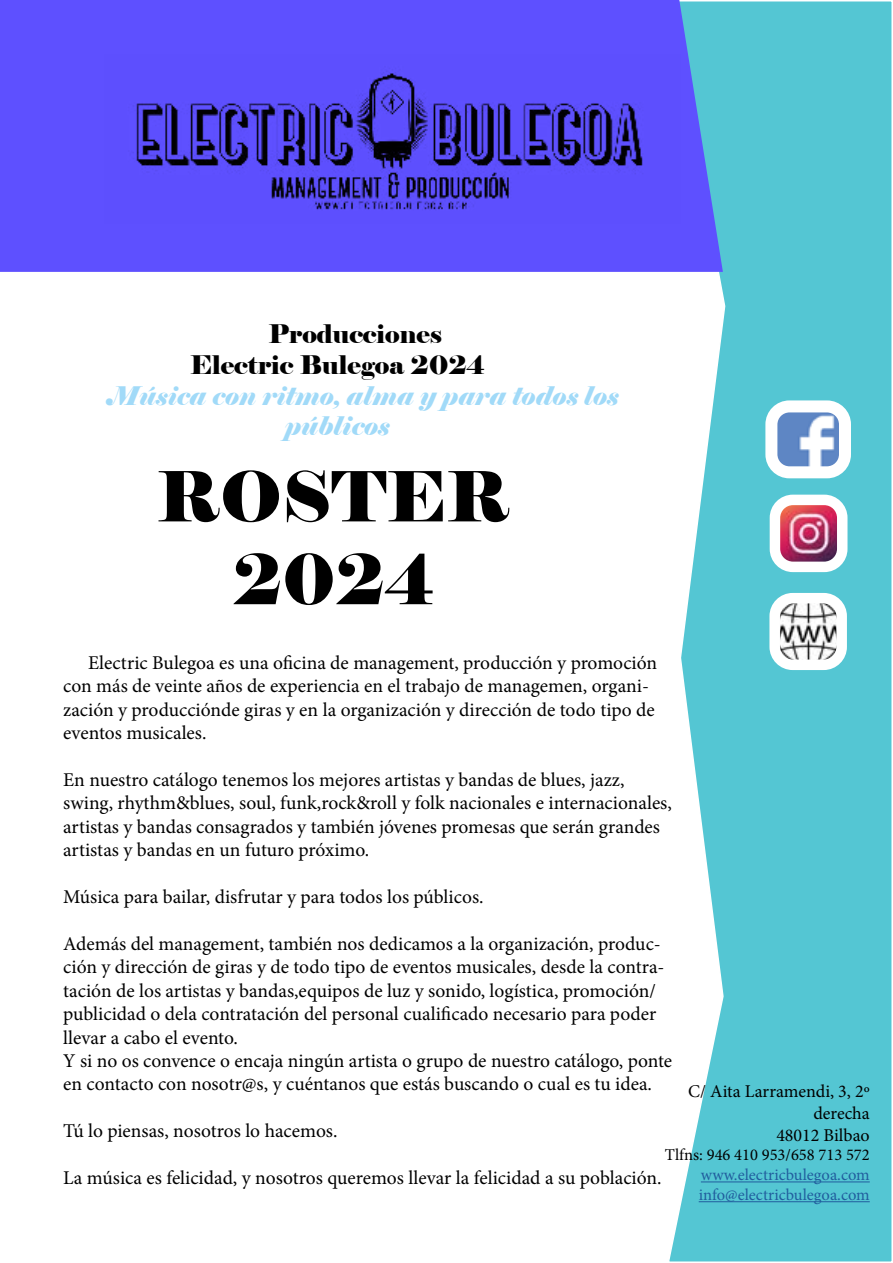
<style>
.page{position:relative;width:893px;height:1263px;background:#fff}
.page>*{position:absolute;margin:0;border:0;box-sizing:border-box;transform-origin:0 0}
.t1{font:69px/82.8px "Elephant";color:#000;text-align:center}
.t2{font:italic 25.5px/30.6px "Elephant";color:#a1daf8}
.t3{font:25.5px/30.6px "Elephant";color:#000}
.t4{font:19.5px/23.4px "Minion Pro";color:#000}
.t5{font:18px/21.6px "Minion Pro";color:#000;text-align:right}
.t6{font:16.5px/19.8px "Minion Pro";color:#215e9e}
.t7{font:16.5px "Minion Pro";color:#000}
</style>
<div class="page">
<svg style="left:669px;top:1px;width:223px;height:1261px;background:#6acdd8"></svg>
<div style="left:0;top:0;width:723px;height:272px;background:#5e50ff"></div>
<img style="left:104px;top:54px;width:576px;height:169px">
<img style="left:778px;top:413px;width:60px;height:52px">
<div style="left:765px;top:400px;width:86px;height:78px;border:12px solid #fff;border-radius:18px"></div>
<img style="left:781px;top:506px;width:55px;height:55px">
<div style="left:770px;top:495px;width:77px;height:77px;border:10px solid #fff;border-radius:18px"></div>
<img style="left:780px;top:604px;width:56px;height:55px">
<div style="left:769px;top:593px;width:78px;height:77px;border:10px solid #fff;border-radius:18px"></div>
<hr style="left:701px;top:1181px;width:169px;height:1px;background:#215e9e">
<hr style="left:699px;top:1201px;width:171px;height:1px;background:#215e9e">
<h2 class="t3" style="left:190px;top:319px;width:296px;text-indent:79px">Producciones<br>Electric Bulegoa 2024</h2>
<h2 class="t2" style="left:285px;top:381px;width:335px;text-indent:-178px">Música con ritmo, alma y para todos los públicos</h2>
<h1 class="t1" style="left:157px;top:457px;width:354px">ROSTER<br>2024</h1>
<p class="t4" style="left:63px;top:651px;width:595px;text-indent:25px">Electric Bulegoa es una oficina de management, producción y promoción con más de veinte años de experiencia en el trabajo de managemen, organi&shy;zación y producciónde giras y en la organización y dirección de todo tipo de eventos musicales.</p>
<p class="t4" style="left:63px;top:768px;width:610px">En nuestro catálogo tenemos los mejores artistas y bandas de blues, jazz, swing, rhythm&amp;blues, soul, funk,rock&amp;roll y folk nacionales e internacionales, artistas y bandas consagrados y también jóvenes promesas que serán grandes artistas y bandas en un futuro próximo.</p>
<p class="t4" style="left:63px;top:885px;width:422px">Música para bailar, disfrutar y para todos los públicos.</p>
<p class="t4" style="left:63px;top:932px;width:611px">Además del management, también nos dedicamos a la organización, produc&shy;ción y dirección de giras y de todo tipo de eventos musicales, desde la contra&shy;tación de los artistas y bandas,equipos de luz y sonido, logística, promoción/ publicidad o dela contratación del personal cualificado necesario para poder llevar a cabo el evento.<br>Y si no os convence o encaja ningún artista o grupo de nuestro catálogo, ponte en contacto con nosotr@s, y cuéntanos que estás buscando o cual es tu idea.</p>
<p class="t4" style="left:63px;top:1119px;width:276px">Tú lo piensas, nosotros lo hacemos.</p>
<p class="t4" style="left:63px;top:1166px;width:600px">La música es felicidad, y nosotros queremos llevar la felicidad a su población.</p>
<p class="t5" style="left:688px;top:1081px;width:183px">C/ Aita Larramendi, 3, 2º derecha<br>48012 Bilbao</p>
<p class="t7" style="left:665px;top:1144px;width:206px">Tlfns: 946 410 953/658 713 572</p>
<p class="t6" style="left:699px;top:1165px;width:173px">www.electricbulegoa.com info@electricbulegoa.com</p>
</div>
